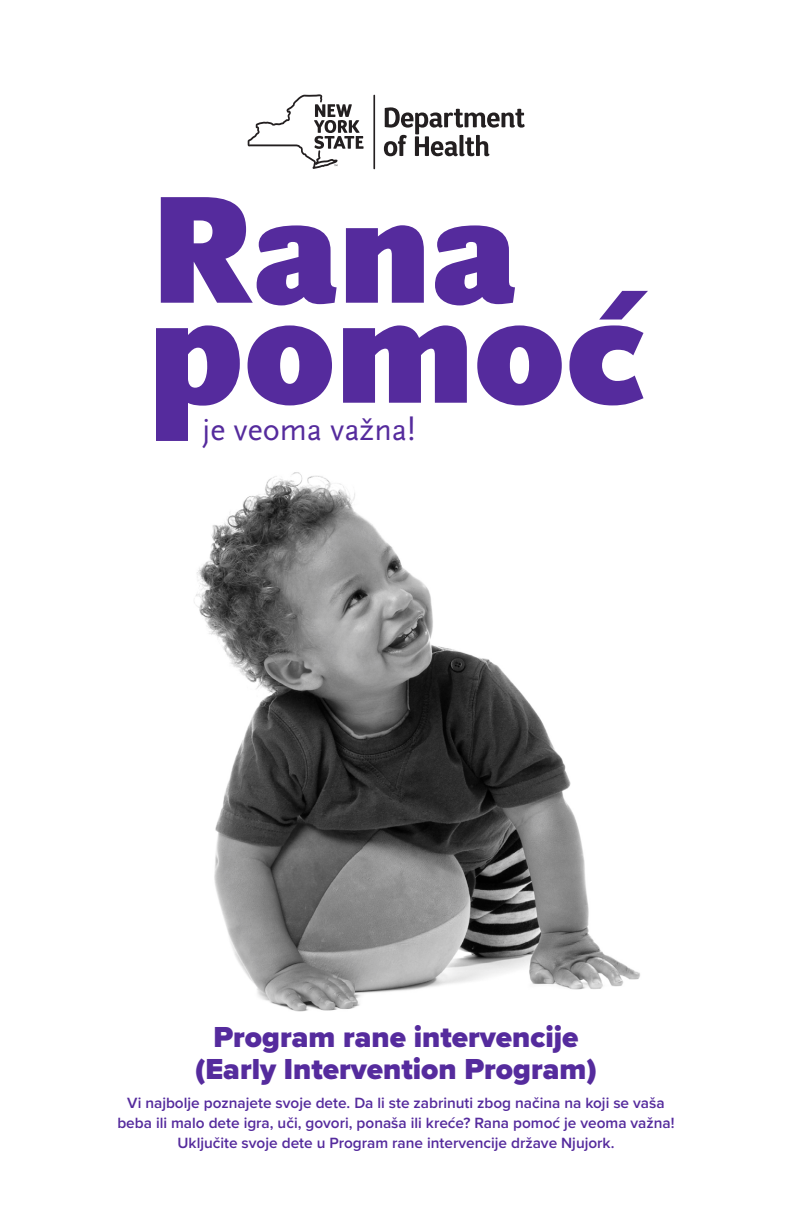
<style>
.page{position:relative;width:792px;height:1224px;background:#fff}
.page>*{position:absolute;margin:0;border:0;box-sizing:border-box;transform-origin:0 0}
.t1{font:900 160px "Scala Sans Pro";color:#552b9d}
.t2{font:32px "Scala Sans Pro";color:#552b9d}
.t3{font:900 30px/32px "Proxima Nova";color:#552b9d;text-align:center}
.t4{font:600 15.4px/20px "Proxima Nova";color:#552b9d;text-align:center}
</style>
<div class="page">
<svg style="left:384px;top:107px;width:141px;height:49px"></svg>
<hr style="left:373px;top:95px;width:2px;height:74px;background:#231f20">
<svg style="left:248px;top:94px;width:116px;height:75px"></svg>
<img style="left:194px;top:472px;width:446px;height:540px">
<p class="t1" style="left:148px;top:159px;width:370px">Rana</p>
<p class="t1" style="left:148px;top:259px;width:497px">pomoć</p>
<p class="t2" style="left:203px;top:411px;width:214px">je veoma važna!</p>
<p class="t3" style="left:195px;top:1021px;width:403px">Program rane intervencije (Early Intervention Program)</p>
<p class="t4" style="left:117px;top:1092px;width:559px">Vi najbolje poznajete svoje dete. Da li ste zabrinuti zbog načina na koji se vaša beba ili malo dete igra, uči, govori, ponaša ili kreće? Rana pomoć je veoma važna!<br>Uključite svoje dete u Program rane intervencije države Njujork.</p>
</div>
